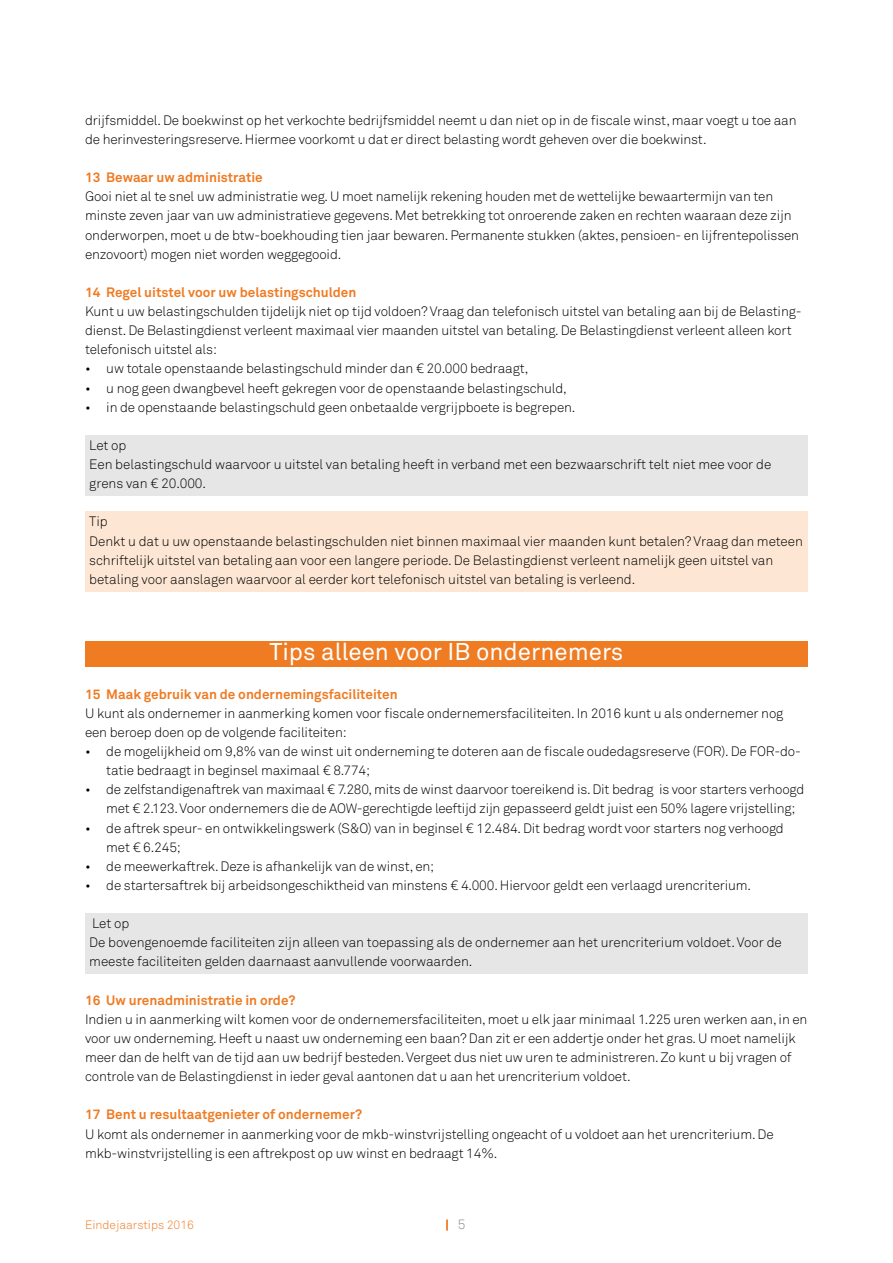
<style>
.page{position:relative;width:893px;height:1263px;background:#fff}
.page>*{position:absolute;margin:0;border:0;box-sizing:border-box;transform-origin:0 0}
.t1{font:24px "Akkurat";color:#fff}
.t2{font:300 13.5px/19.2px "Akkurat";letter-spacing:-.01em;color:#000}
.t3{font:700 13.5px "Akkurat";color:#ef7b23}
.t4{font:300 13.5px "Akkurat";color:#8d8c8d}
.t5{font:300 12px "Akkurat";color:#ef7b23}
</style>
<div class="page">
<div style="left:85px;top:435px;width:723px;height:22px;background:#e7e6e7"></div>
<div style="left:85px;top:454px;width:723px;height:41px;background:#e7e6e7"></div>
<div style="left:85px;top:512px;width:723px;height:22px;background:#fde7d4"></div>
<div style="left:85px;top:531px;width:723px;height:60px;background:#fde7d4"></div>
<div style="left:85px;top:641px;width:723px;height:26px;background:#ef7b23"></div>
<div style="left:85px;top:913px;width:723px;height:22px;background:#e7e6e7"></div>
<div style="left:85px;top:932px;width:723px;height:42px;background:#e7e6e7"></div>
<p class="t2" style="left:85px;top:111px;width:713px">drijfsmiddel. De boekwinst op het verkochte bedrijfsmiddel neemt u dan niet op in de fiscale winst, maar voegt u toe aan de herinvesteringsreserve. Hiermee voorkomt u dat er direct belasting wordt geheven over die boekwinst.</p>
<p class="t3" style="left:85px;top:169px;width:179px">13 Bewaar uw administratie</p>
<p class="t2" style="left:85px;top:187px;width:716px">Gooi niet al te snel uw administratie weg. U moet namelijk rekening houden met de wettelijke bewaartermijn van ten minste zeven jaar van uw administratieve gegevens. Met betrekking tot onroerende zaken en rechten waaraan deze zijn onderworpen, moet u de btw-boekhouding tien jaar bewaren. Permanente stukken (aktes, pensioen- en lijfrentepolissen enzovoort) mogen niet worden weggegooid.</p>
<p class="t3" style="left:85px;top:284px;width:273px">14 Regel uitstel voor uw belastingschulden</p>
<p class="t2" style="left:85px;top:302px;width:718px">Kunt u uw belastingschulden tijdelijk niet op tijd voldoen? Vraag dan telefonisch uitstel van betaling aan bij de Belasting&shy;dienst. De Belastingdienst verleent maximaal vier maanden uitstel van betaling. De Belastingdienst verleent alleen kort telefonisch uitstel als:</p>
<p class="t2" style="left:85px;top:359px;width:445px">• uw totale openstaande belastingschuld minder dan € 20.000 bedraagt,</p>
<p class="t2" style="left:85px;top:378px;width:483px">• u nog geen dwangbevel heeft gekregen voor de openstaande belastingschuld,</p>
<p class="t2" style="left:85px;top:398px;width:492px">• in de openstaande belastingschuld geen onbetaalde vergrijpboete is begrepen.</p>
<p class="t2" style="left:89px;top:436px;width:683px">Let op<br>Een belastingschuld waarvoor u uitstel van betaling heeft in verband met een bezwaarschrift telt niet mee voor de grens van € 20.000.</p>
<p class="t2" style="left:89px;top:512px;width:715px">Tip<br>Denkt u dat u uw openstaande belastingschulden niet binnen maximaal vier maanden kunt betalen? Vraag dan meteen schriftelijk uitstel van betaling aan voor een langere periode. De Belastingdienst verleent namelijk geen uitstel van betaling voor aanslagen waarvoor al eerder kort telefonisch uitstel van betaling is verleend.</p>
<h1 class="t1" style="left:269px;top:638px;width:355px">Tips alleen voor IB ondernemers</h1>
<p class="t3" style="left:85px;top:685px;width:314px">15 Maak gebruik van de ondernemingsfaciliteiten</p>
<p class="t2" style="left:85px;top:704px;width:700px">U kunt als ondernemer in aanmerking komen voor fiscale ondernemersfaciliteiten. In 2016 kunt u als ondernemer nog een beroep doen op de volgende faciliteiten:</p>
<p class="t2" style="left:106px;top:742px;width:696px;text-indent:-21px">• de mogelijkheid om 9,8% van de winst uit onderneming te doteren aan de fiscale oudedagsreserve (FOR). De FOR-do&shy;tatie bedraagt in beginsel maximaal € 8.774;</p>
<p class="t2" style="left:106px;top:780px;width:700px;text-indent:-21px">• de zelfstandigenaftrek van maximaal € 7.280, mits de winst daarvoor toereikend is. Dit bedrag is voor starters verhoogd met € 2.123. Voor ondernemers die de AOW-gerechtigde leeftijd zijn gepasseerd geldt juist een 50% lagere vrijstelling;</p>
<p class="t2" style="left:106px;top:818px;width:679px;text-indent:-21px">• de aftrek speur- en ontwikkelingswerk (S&amp;O) van in beginsel € 12.484. Dit bedrag wordt voor starters nog verhoogd met € 6.245;</p>
<p class="t2" style="left:85px;top:857px;width:351px">• de meewerkaftrek. Deze is afhankelijk van de winst, en;</p>
<p class="t2" style="left:85px;top:876px;width:668px">• de startersaftrek bij arbeidsongeschiktheid van minstens € 4.000. Hiervoor geldt een verlaagd urencriterium.</p>
<p class="t2" style="left:89px;top:914px;width:694px">Let op<br>De bovengenoemde faciliteiten zijn alleen van toepassing als de ondernemer aan het urencriterium voldoet. Voor de meeste faciliteiten gelden daarnaast aanvullende voorwaarden.</p>
<p class="t3" style="left:85px;top:991px;width:212px">16 Uw urenadministratie in orde?</p>
<p class="t2" style="left:85px;top:1010px;width:724px">Indien u in aanmerking wilt komen voor de ondernemersfaciliteiten, moet u elk jaar minimaal 1.225 uren werken aan, in en voor uw onderneming. Heeft u naast uw onderneming een baan? Dan zit er een addertje onder het gras. U moet namelijk meer dan de helft van de tijd aan uw bedrijf besteden. Vergeet dus niet uw uren te administreren. Zo kunt u bij vragen of controle van de Belastingdienst in ieder geval aantonen dat u aan het urencriterium voldoet.</p>
<p class="t3" style="left:85px;top:1106px;width:279px">17 Bent u resultaatgenieter of ondernemer?</p>
<p class="t2" style="left:85px;top:1124px;width:690px">U komt als ondernemer in aanmerking voor de mkb-winstvrijstelling ongeacht of u voldoet aan het urencriterium. De mkb-winstvrijstelling is een aftrekpost op uw winst en bedraagt 14%.</p>
<p class="t5" style="left:85px;top:1217px;width:110px">Eindejaarstips 2016</p>
<p class="t4" style="left:458px;top:1216px;width:9px">5</p>
</div>
